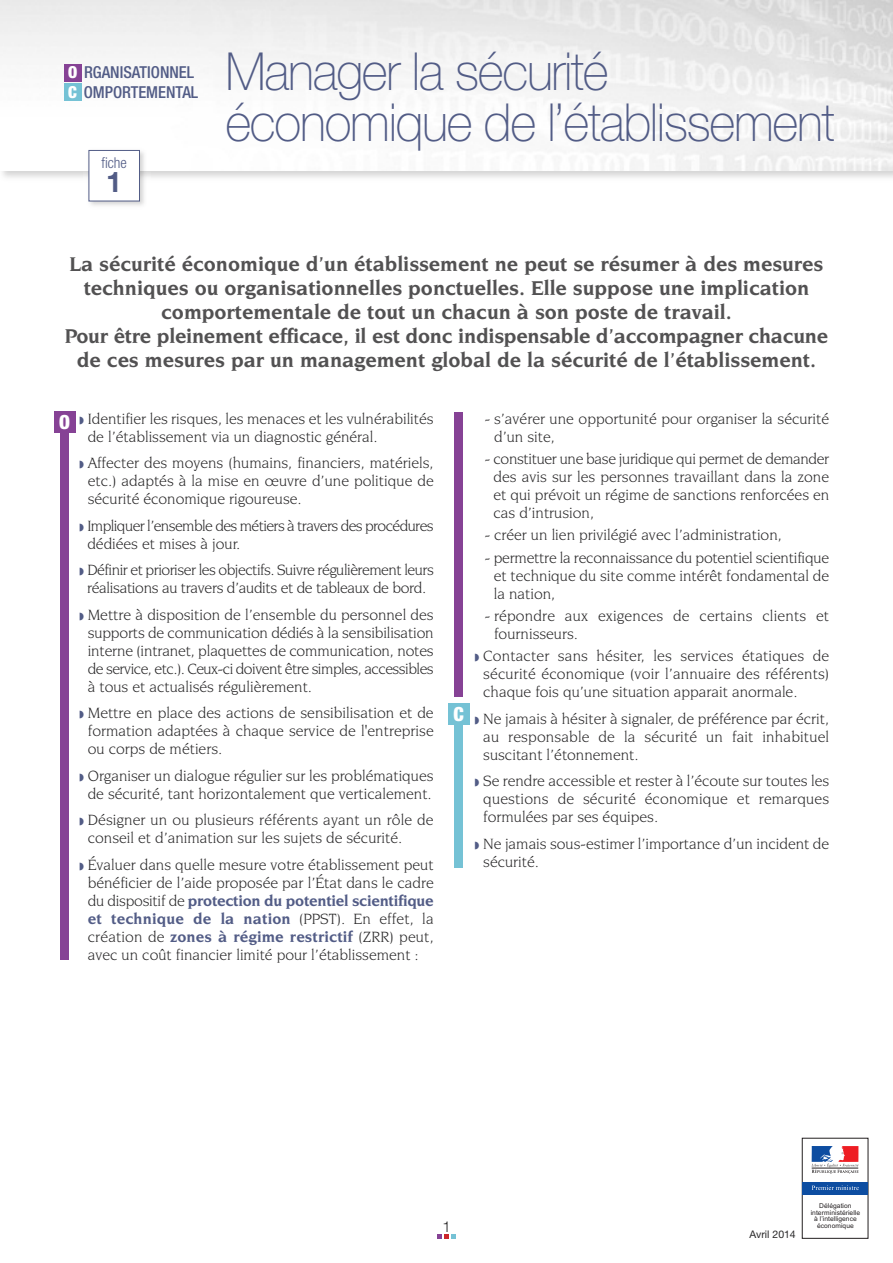
<style>
.page{position:relative;width:893px;height:1263px;background:#fff}
.page>*{position:absolute;margin:0;border:0;box-sizing:border-box;transform-origin:0 0}
.t1{font:100 52.5px/51px "Helvetica Neue";letter-spacing:-.025em;color:#525c86;scale:.95 1}
.t2{font:700 28.5px "Helvetica Neue";color:#525c86}
.t3{font:700 21px/24px "Novarese IT Cby BT";color:#525152;text-align:center}
.t4{font:900 condensed 19.5px "Helvetica Neue";color:#fff}
.t5{font:500 condensed 16.5px/19.5px "Helvetica Neue";color:#525c86}
.t6{font:15.75px/18px "Novarese IT Cby BT";color:#272627;text-align:justify}
.t7{font:15.75px/18px "Novarese IT Cby BT";letter-spacing:-.03em;color:#272627;text-align:center}
.t8{font:15.75px/18px "Novarese IT Cby BT";letter-spacing:-.035em;color:#272627}
.t9{font:300 condensed 15px "Helvetica Neue";color:#525c86}
.t10{font:300 15px "Helvetica Neue";color:#272627}
.t11{font:10.5px "Helvetica Neue";color:#272627}
.t12{font:6.6px/6.6px "Arial";letter-spacing:.01em;color:#231f20;text-align:center}
.s1{font-weight:900;color:#fff}
.s2{color:#525c86}
.s3{font-weight:700;color:#525c86}
</style>
<div class="page">
<img style="left:0;top:0;width:893px;height:170px">
<div style="left:64px;top:64px;width:17px;height:17px;background:#864295"></div>
<div style="left:64px;top:83px;width:17px;height:17px;background:#75c2d5"></div>
<svg style="left:801px;top:1137px;width:68px;height:102px"></svg>
<div style="left:802px;top:1138px;width:66px;height:100px;background:#fff"></div>
<div style="left:802px;top:1182px;width:66px;height:12px;background:#0d4da1"></div>
<svg style="left:812px;top:1185px;width:47px;height:5px"></svg>
<svg style="left:811px;top:1146px;width:47px;height:28px"></svg>
<div style="left:61px;top:431px;width:8px;height:529px;background:#864295"></div>
<div style="left:454px;top:412px;width:9px;height:285px;background:#864295"></div>
<svg style="left:437px;top:1234px;width:18px;height:5px"></svg>
<div style="left:54px;top:411px;width:22px;height:21px;background:#864295"></div>
<img style="left:83px;top:145px;width:68px;height:61px">
<div style="left:89px;top:151px;width:50px;height:50px;background:#fff"></div>
<div style="left:89px;top:150px;width:51px;height:51px;border:1px solid #525c86"></div>
<div style="left:455px;top:724px;width:8px;height:144px;background:#75c2d5"></div>
<div style="left:448px;top:704px;width:22px;height:21px;background:#75c2d5"></div>
<p class="t5" style="left:68px;top:64px;width:132px"><span class="s1">O</span> RGANISATIONNEL<br><span class="s1">C</span> OMPORTEMENTAL</p>
<p class="t9" style="left:101px;top:158px;width:27px">fiche</p>
<h2 class="t2" style="left:106px;top:172px;width:17px">1</h2>
<h1 class="t1" style="left:225px;top:50px;width:643px">Manager la sécurité économique de l’établissement</h1>
<p class="t3" style="left:65px;top:253px;width:765px">La sécurité économique d’un établissement ne peut se résumer à des mesures techniques ou organisationnelles ponctuelles. Elle suppose une implication comportementale de tout un chacun à son poste de travail.<br>Pour être pleinement efficace, il est donc indispensable d’accompagner chacune de ces mesures par un management global de la sécurité de l’établissement.</p>
<p class="t4" style="left:59px;top:415px;width:12px">O</p>
<p class="t6" style="left:88px;top:410px;width:347px;text-indent:-9px"><span class="s2">◗</span> Identifier les risques, les menaces et les vulnérabilités de l’établissement via un diagnostic général.</p>
<p class="t6" style="left:88px;top:455px;width:347px;text-indent:-9px"><span class="s2">◗</span> Affecter des moyens (humains, financiers, matériels, etc.) adaptés à la mise en œuvre d’une politique de sécurité économique rigoureuse.</p>
<p class="t8" style="left:87px;top:517px;width:348px;text-indent:-9px"><span class="s2">◗</span> Impliquer l’ensemble des métiers à travers des procédures dédiées et mises à jour.</p>
<p class="t7" style="left:79px;top:562px;width:357px"><span class="s2">◗</span> Définir et prioriser les objectifs. Suivre régulièrement leurs réalisations au travers d’audits et de tableaux de bord.</p>
<p class="t6" style="left:88px;top:606px;width:347px;text-indent:-9px"><span class="s2">◗</span> Mettre à disposition de l’ensemble du personnel des supports de communication dédiés à la sensibilisation interne (intranet, plaquettes de communication, notes de service, etc.). Ceux-ci doivent être simples, accessibles à tous et actualisés régulièrement.</p>
<p class="t6" style="left:88px;top:705px;width:347px;text-indent:-9px"><span class="s2">◗</span> Mettre en place des actions de sensibilisation et de formation adaptées à chaque service de l'entreprise ou corps de métiers.</p>
<p class="t6" style="left:79px;top:767px;width:356px;text-align:center"><span class="s2">◗</span> Organiser un dialogue régulier sur les problématiques de sécurité, tant horizontalement que verticalement.</p>
<p class="t6" style="left:88px;top:812px;width:347px;text-indent:-9px"><span class="s2">◗</span> Désigner un ou plusieurs référents ayant un rôle de conseil et d’animation sur les sujets de sécurité.</p>
<p class="t6" style="left:79px;top:856px;width:357px;text-align:center"><span class="s2">◗</span> Évaluer dans quelle mesure votre établissement peut bénéficier de l’aide proposée par l’État dans le cadre du dispositif de <span class="s3">protection du potentiel scientifique et technique de la nation</span> (PPST). En effet, la création de <span class="s3">zones à régime restrictif</span> (ZRR) peut, avec un coût financier limité pour l’établissement :</p>
<p class="t4" style="left:454px;top:707px;width:12px">C</p>
<p class="t6" style="left:494px;top:410px;width:337px;text-indent:-9px">- s’avérer une opportunité pour organiser la sécurité d’un site,</p>
<p class="t6" style="left:494px;top:451px;width:337px;text-indent:-9px">- constituer une base juridique qui permet de demander des avis sur les personnes travaillant dans la zone et qui prévoit un régime de sanctions renforcées en cas d’intrusion,</p>
<p class="t6" style="left:485px;top:527px;width:299px">- créer un lien privilégié avec l’administration,</p>
<p class="t6" style="left:494px;top:549px;width:337px;text-indent:-9px">- permettre la reconnaissance du potentiel scientifique et technique du site comme intérêt fondamental de la nation,</p>
<p class="t6" style="left:494px;top:607px;width:337px;text-indent:-9px">- répondre aux exigences de certains clients et fournisseurs.</p>
<p class="t6" style="left:483px;top:648px;width:347px;text-indent:-9px"><span class="s2">◗</span> Contacter sans hésiter, les services étatiques de sécurité économique (voir l’annuaire des référents) chaque fois qu’une situation apparait anormale.</p>
<p class="t6" style="left:483px;top:710px;width:347px;text-indent:-9px"><span class="s2">◗</span> Ne jamais à hésiter à signaler, de préférence par écrit, au responsable de la sécurité un fait inhabituel suscitant l’étonnement.</p>
<p class="t6" style="left:483px;top:773px;width:347px;text-indent:-9px"><span class="s2">◗</span> Se rendre accessible et rester à l’écoute sur toutes les questions de sécurité économique et remarques formulées par ses équipes.</p>
<p class="t6" style="left:483px;top:835px;width:347px;text-indent:-9px"><span class="s2">◗</span> Ne jamais sous-estimer l’importance d’un incident de sécurité.</p>
<p class="t10" style="left:442px;top:1221px;width:10px">1</p>
<p class="t11" style="left:750px;top:1230px;width:48px">Avril 2014</p>
<p class="t12" style="left:811px;top:1203px;width:51px">Délégation interministérielle à l’intelligence économique</p>
</div>
